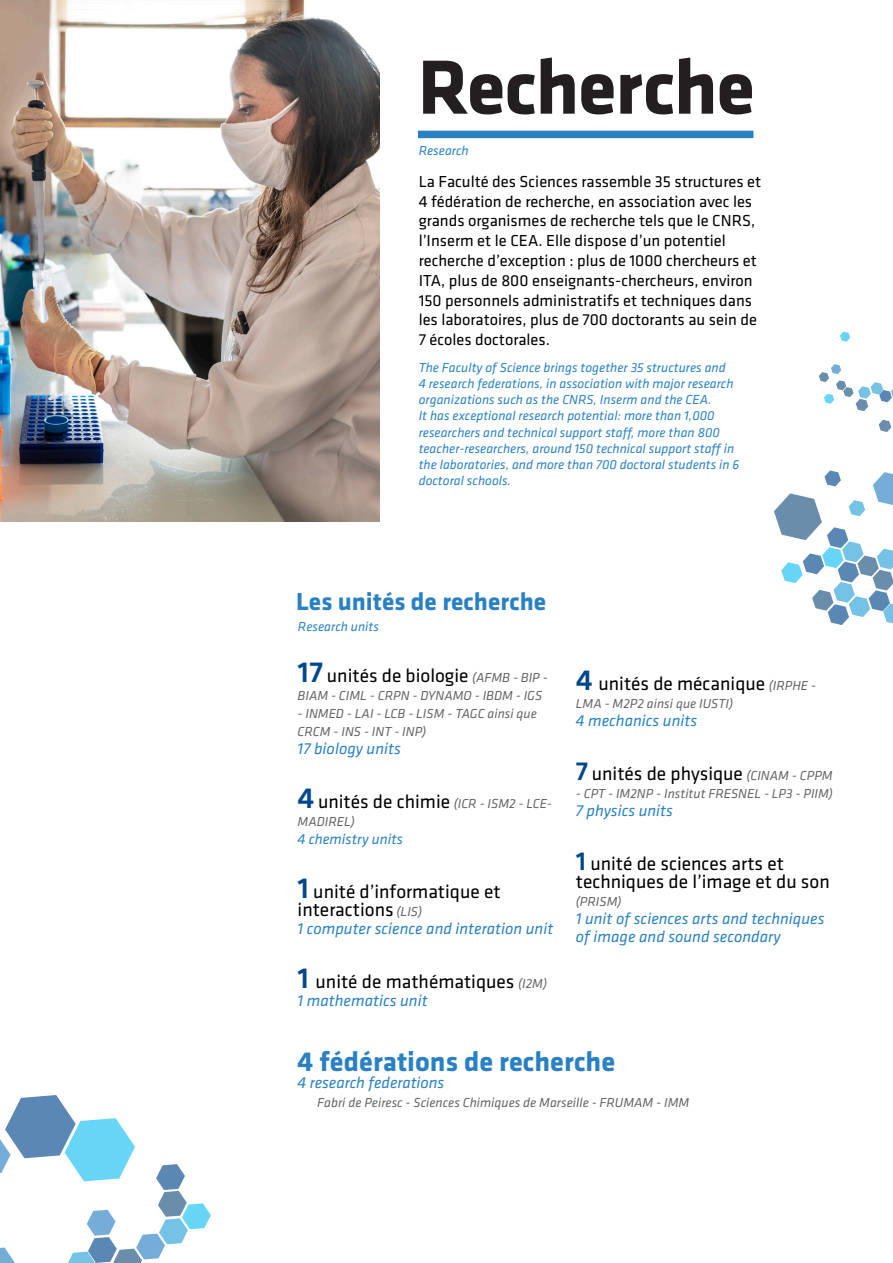
<style>
.page{position:relative;width:893px;height:1263px;background:#fff}
.page>*{position:absolute;margin:0;border:0;box-sizing:border-box;transform-origin:0 0}
.t1{font:700 79.65px "Klavika Basic";letter-spacing:-.02em;color:#231f20}
.t2{font:700 28.5px "Klavika Basic";color:#2981c4}
.t3{font:700 25.5px "Klavika Basic";color:#2981c4}
.t4{font:19.5px/18px "Klavika Basic";color:#000}
.t5{font:16.5px/19.8px "Klavika Basic";color:#000}
.t6{font:italic 16.5px/18px "Klavika Basic";color:#2981c4}
.t7{font:italic 15px "Klavika Basic";color:#2981c4}
.t8{font:italic 13.5px/16.2px "Klavika Basic";color:#2981c4}
.t9{font:italic 13.5px/18px "Klavika Basic";color:#636566}
.s1{font-weight:500;font-size:30px;color:#01478c}
.s2{font-style:italic;font-size:13.5px;color:#636566}
.s3{font-weight:500;font-size:27px;color:#01478c}
</style>
<div class="page">
<svg style="left:0;top:1095px;width:211px;height:168px"></svg>
<div style="left:418px;top:131px;width:335px;height:7px;background:#2981c4"></div>
<img style="left:0;top:0;width:379px;height:521px">
<svg style="left:840px;top:332px;width:10px;height:10px"></svg>
<svg style="left:819px;top:364px;width:74px;height:68px"></svg>
<svg style="left:774px;top:470px;width:119px;height:155px"></svg>
<p class="t1" style="left:418px;top:30px;width:339px">Recherche</p>
<p class="t8" style="left:419px;top:142px;width:52px">Research</p>
<p class="t5" style="left:419px;top:171px;width:344px">La Faculté des Sciences rassemble 35 structures et 4 fédération de recherche, en association avec les grands organismes de recherche tels que le CNRS, l’Inserm et le CEA. Elle dispose d’un potentiel recherche d’exception : plus de 1000 chercheurs et ITA, plus de 800 enseignants-chercheurs, environ 150 personnels administratifs et techniques dans les laboratoires, plus de 700 doctorants au sein de 7 écoles doctorales.</p>
<p class="t8" style="left:419px;top:359px;width:322px">The Faculty of Science brings together 35 structures and<br>4 research federations, in association with major research organizations such as the CNRS, Inserm and the CEA.<br>It has exceptional research potential: more than 1,000 researchers and technical support staff, more than 800 teacher-researchers, around 150 technical support staff in the laboratories, and more than 700 doctoral students in 6 doctoral schools.</p>
<p class="t3" style="left:296px;top:583px;width:251px">Les unités de recherche</p>
<p class="t8" style="left:298px;top:619px;width:82px">Research units</p>
<p class="t4" style="left:298px;top:666px;width:252px"><span class="s1">17</span> unités de biologie <span class="s2">(AFMB - BIP -</span></p>
<p class="t9" style="left:298px;top:686px;width:246px">BIAM - CIML - CRPN - DYNAMO - IBDM - IGS</p>
<p class="t9" style="left:298px;top:704px;width:241px">- INMED - LAI - LCB - LISM - TAGC ainsi que<br>CRCM - INS - INT - INP)</p>
<p class="t6" style="left:298px;top:739px;width:105px">17 biology units</p>
<p class="t4" style="left:298px;top:792px;width:256px"><span class="s1">4</span> unités de chimie <span class="s2">(ICR - ISM2 - LCE-</span></p>
<p class="t9" style="left:298px;top:812px;width:59px">MADIREL)</p>
<p class="t7" style="left:298px;top:829px;width:107px">4 chemistry units</p>
<p class="t4" style="left:298px;top:882px;width:204px"><span class="s1">1</span> unité d’informatique et interactions <span class="s2">(LIS)</span></p>
<p class="t6" style="left:298px;top:919px;width:257px">1 computer science and interation unit</p>
<p class="t4" style="left:298px;top:972px;width:251px"><span class="s1">1</span> unité de mathématiques <span class="s2">(I2M)</span></p>
<p class="t6" style="left:298px;top:991px;width:132px">1 mathematics unit</p>
<p class="t4" style="left:576px;top:674px;width:242px"><span class="s1">4</span> unités de mécanique <span class="s2">(IRPHE -</span></p>
<p class="t9" style="left:576px;top:694px;width:159px">LMA - M2P2 ainsi que IUSTI)</p>
<p class="t6" style="left:576px;top:711px;width:123px">4 mechanics units</p>
<p class="t4" style="left:576px;top:764px;width:258px"><span class="s3">7</span> unités de physique <span class="s2">(CINAM - CPPM</span></p>
<p class="t9" style="left:576px;top:784px;width:259px">- CPT - IM2NP - Institut FRESNEL - LP3 - PIIM)</p>
<p class="t6" style="left:576px;top:801px;width:99px">7 physics units</p>
<p class="t4" style="left:576px;top:854px;width:255px"><span class="s3">1</span> unité de sciences arts et techniques de l’image et du son</p>
<p class="t9" style="left:576px;top:892px;width:47px">(PRISM)</p>
<p class="t6" style="left:576px;top:909px;width:250px">1 unit of sciences arts and techniques of image and sound secondary</p>
<p class="t2" style="left:298px;top:1041px;width:319px">4 fédérations de recherche</p>
<p class="t9" style="left:317px;top:1093px;width:373px">Fabri de Peiresc - Sciences Chimiques de Marseille - FRUMAM - IMM</p>
<p class="t6" style="left:298px;top:1073px;width:148px">4 research federations</p>
</div>
